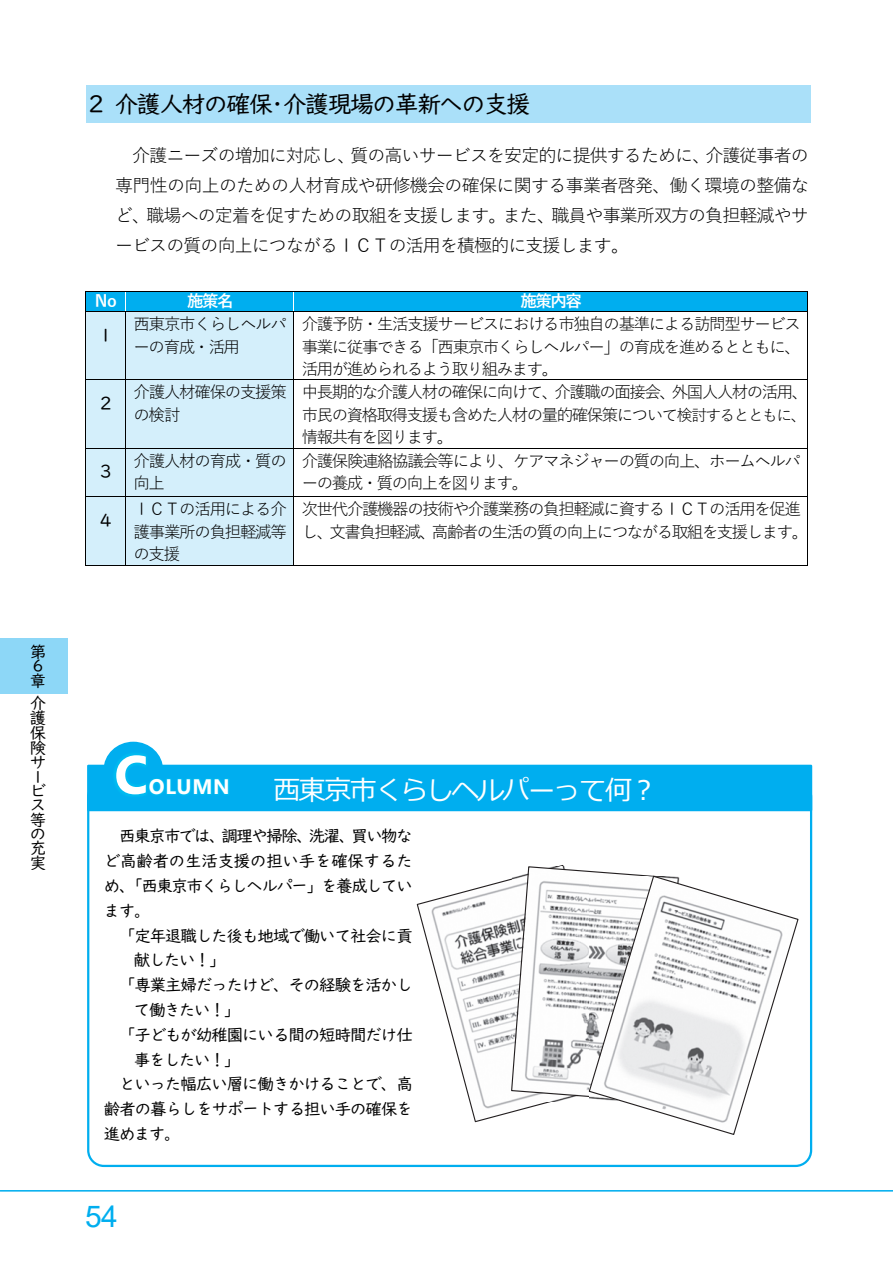
<style>
.page{position:relative;width:893px;height:1263px;background:#fff}
.page>*{position:absolute;margin:0;border:0;box-sizing:border-box;transform-origin:0 0}
.t1{font:700 54px "Nirmala UI";color:#fff}
.t2{font:30px "Arial";color:#00aeef}
.t3{font:27px "Meiryo";letter-spacing:-.055em;color:#fff}
.t4{font:24px "UD Digi Kyokasho NK R";letter-spacing:-.065em;color:#000}
.t5{font:700 21px "Nirmala UI";letter-spacing:.035em;color:#fff}
.t6{font:18px/30.2px "Yu Gothic";letter-spacing:-.05em;color:#000;text-align:justify}
.t7{font:18px "UD Digi Kyokasho NK R";color:#000}
.t8{font:16.5px/22.5px "Yu Gothic";letter-spacing:-.085em;color:#000}
.t9{font:16.5px/24.8px "UD Digi Kyokasho N R";letter-spacing:-.065em;color:#000;text-align:justify}
.t10{font:16.5px/14.5px "UD Digi Kyokasho NK R";color:#000}
.t11{font:700 16.5px "Yu Gothic";letter-spacing:-.085em;color:#fff}
.s1{font-size:15.75px}
</style>
<div class="page">
<hr style="left:0;top:1190px;width:893px;height:1px;background:#00aeef">
<div style="left:0;top:638px;width:68px;height:55px;background:#8dd7f7"></div>
<div style="left:86px;top:85px;width:724px;height:37px;background:#aae0f9"></div>
<div style="left:86px;top:292px;width:39px;height:19px;background:#00aeef"></div>
<div style="left:126px;top:292px;width:167px;height:19px;background:#00aeef"></div>
<div style="left:294px;top:292px;width:513px;height:19px;background:#00aeef"></div>
<hr style="left:85px;top:291px;width:723px;height:1px;background:#000">
<svg style="left:85px;top:292px;width:1px;height:19px"></svg>
<svg style="left:807px;top:292px;width:1px;height:19px"></svg>
<div style="left:86px;top:312px;width:39px;height:68px;background:#d4effb"></div>
<div style="left:126px;top:312px;width:167px;height:68px;background:#d4effb"></div>
<hr style="left:85px;top:311px;width:723px;height:1px;background:#000">
<hr style="left:85px;top:312px;width:1px;height:68px;background:#000">
<hr style="left:125px;top:312px;width:1px;height:68px;background:#000">
<hr style="left:293px;top:312px;width:1px;height:68px;background:#000">
<hr style="left:807px;top:312px;width:1px;height:68px;background:#000">
<div style="left:86px;top:380px;width:39px;height:68px;background:#d4effb"></div>
<div style="left:126px;top:380px;width:167px;height:68px;background:#d4effb"></div>
<hr style="left:85px;top:380px;width:723px;height:1px;background:#000">
<hr style="left:85px;top:380px;width:1px;height:68px;background:#000">
<hr style="left:125px;top:380px;width:1px;height:68px;background:#000">
<hr style="left:293px;top:380px;width:1px;height:68px;background:#000">
<hr style="left:807px;top:380px;width:1px;height:68px;background:#000">
<div style="left:86px;top:449px;width:39px;height:48px;background:#d4effb"></div>
<div style="left:126px;top:449px;width:167px;height:48px;background:#d4effb"></div>
<hr style="left:85px;top:448px;width:723px;height:1px;background:#000">
<hr style="left:85px;top:449px;width:1px;height:48px;background:#000">
<hr style="left:125px;top:449px;width:1px;height:48px;background:#000">
<hr style="left:293px;top:449px;width:1px;height:48px;background:#000">
<hr style="left:807px;top:449px;width:1px;height:48px;background:#000">
<div style="left:86px;top:497px;width:39px;height:68px;background:#d4effb"></div>
<div style="left:126px;top:497px;width:167px;height:68px;background:#d4effb"></div>
<hr style="left:85px;top:497px;width:723px;height:1px;background:#000">
<hr style="left:85px;top:497px;width:1px;height:69px;background:#000">
<hr style="left:85px;top:565px;width:40px;height:1px;background:#000">
<hr style="left:125px;top:497px;width:1px;height:69px;background:#000">
<hr style="left:126px;top:565px;width:167px;height:1px;background:#000">
<hr style="left:293px;top:497px;width:1px;height:69px;background:#000">
<hr style="left:294px;top:565px;width:513px;height:1px;background:#000">
<hr style="left:807px;top:497px;width:1px;height:69px;background:#000">
<div style="left:88px;top:766px;width:723px;height:44px;background:#00aeef"></div>
<div style="left:87px;top:765px;width:725px;height:46px;border:2px solid #00aeef"></div>
<div style="left:104px;top:742px;width:59px;height:56px;background:#00aeef;border-radius:50%"></div>
<svg style="left:416px;top:865px;width:148px;height:258px"></svg>
<svg style="left:510px;top:866px;width:133px;height:237px"></svg>
<svg style="left:588px;top:875px;width:211px;height:260px"></svg>
<img style="left:114px;top:752px;width:118px;height:44px">
<p class="t10" style="left:30px;top:646px;width:18px;line-height:15px">第<br>６</p>
<p class="t10" style="left:30px;top:670px;width:18px;line-height:22.6px">章介</p>
<p class="t10" style="left:30px;top:712px;width:18px;text-align:justify">護保険サービス等の充実</p>
<h3 class="t4" style="left:88px;top:92px;width:444px">２ 介護人材の確保・介護現場の革新への支援</h3>
<p class="t6" style="left:115px;top:141px;width:695px;text-indent:17px">介護ニーズの増加に対応し、質の⾼いサービスを安定的に提供するために、介護従事者の専⾨性の向上のための⼈材育成や研修機会の確保に関する事業者啓発、働く環境の整備など、職場への定着を促すための取組を⽀援します。また、職員や事業所双⽅の負担軽減やサービスの質の向上につながるＩＣＴの活⽤を積極的に⽀援します。</p>
<p class="t11" style="left:95px;top:293px;width:23px">No</p>
<p class="t11" style="left:187px;top:293px;width:48px">施策名</p>
<p class="t11" style="left:521px;top:293px;width:63px">施策内容</p>
<p class="t7" style="left:100px;top:326px;width:13px">1</p>
<p class="t8" style="left:134px;top:313px;width:155px">⻄東京市くらしヘルパーの育成・活⽤</p>
<p class="t8" style="left:302px;top:313px;width:501px;text-align:justify">介護予防・⽣活⽀援サービスにおける市独⾃の基準による訪問型サービス事業に従事できる「⻄東京市くらしヘルパー」の育成を進めるとともに、活⽤が進められるよう取り組みます。</p>
<p class="t7" style="left:100px;top:394px;width:13px">2</p>
<p class="t8" style="left:134px;top:382px;width:155px">介護⼈材確保の⽀援策の検討</p>
<p class="t8" style="left:302px;top:382px;width:508px;text-align:justify">中⻑期的な介護⼈材の確保に向けて、介護職の⾯接会、外国⼈⼈材の活⽤、市⺠の資格取得⽀援も含めた⼈材の量的確保策について<span class="s1">検討するとともに、</span>情報共有を図ります。</p>
<p class="t7" style="left:100px;top:462px;width:13px">3</p>
<p class="t8" style="left:134px;top:450px;width:155px">介護⼈材の育成・質の向上</p>
<p class="t8" style="left:302px;top:450px;width:501px">介護保険連絡協議会等により、ケアマネジャーの質の向上、ホームヘルパーの養成・質の向上を図ります。</p>
<p class="t7" style="left:100px;top:511px;width:13px">4</p>
<p class="t8" style="left:134px;top:499px;width:155px;text-align:justify">ＩＣＴの活⽤による介護事業所の負担軽減等の⽀援</p>
<p class="t8" style="left:302px;top:499px;width:508px">次世代介護機器の技術や介護業務の負担軽減に資するＩＣＴの活⽤を促進し、⽂書負担軽減、⾼齢者の⽣活の質の向上につながる取組を⽀援します。</p>
<h1 class="t1" style="left:114px;top:728px;width:35px">C</h1>
<h3 class="t3" style="left:273px;top:771px;width:385px">⻄東京市くらしヘルパーって何︖</h3>
<p class="t9" style="left:104px;top:825px;width:310px;text-indent:15px">西東京市では、調理や掃除、洗濯、買い物など高齢者の生活支援の担い手を確保するため、「西東京市くらしヘルパー」を養成しています。</p>
<p class="t9" style="left:119px;top:924px;width:295px">「定年退職した後も地域で働いて社会に貢</p>
<p class="t9" style="left:134px;top:949px;width:93px">献したい！」</p>
<p class="t9" style="left:119px;top:974px;width:295px">「専業主婦だったけど、その経験を活かし</p>
<p class="t9" style="left:134px;top:998px;width:108px">て働きたい！」</p>
<p class="t9" style="left:119px;top:1023px;width:295px">「子どもが幼稚園にいる間の短時間だけ仕</p>
<p class="t9" style="left:134px;top:1048px;width:108px">事をしたい！」</p>
<p class="t9" style="left:119px;top:1073px;width:295px">といった幅広い層に働きかけることで、高</p>
<p class="t9" style="left:104px;top:1098px;width:310px">齢者の暮らしをサポートする担い手の確保を</p>
<p class="t9" style="left:104px;top:1122px;width:78px">進めます。</p>
<p class="t5" style="left:149px;top:768px;width:83px">OLUMN</p>
<h2 class="t2" style="left:85px;top:1200px;width:34px">54</h2>
</div>
